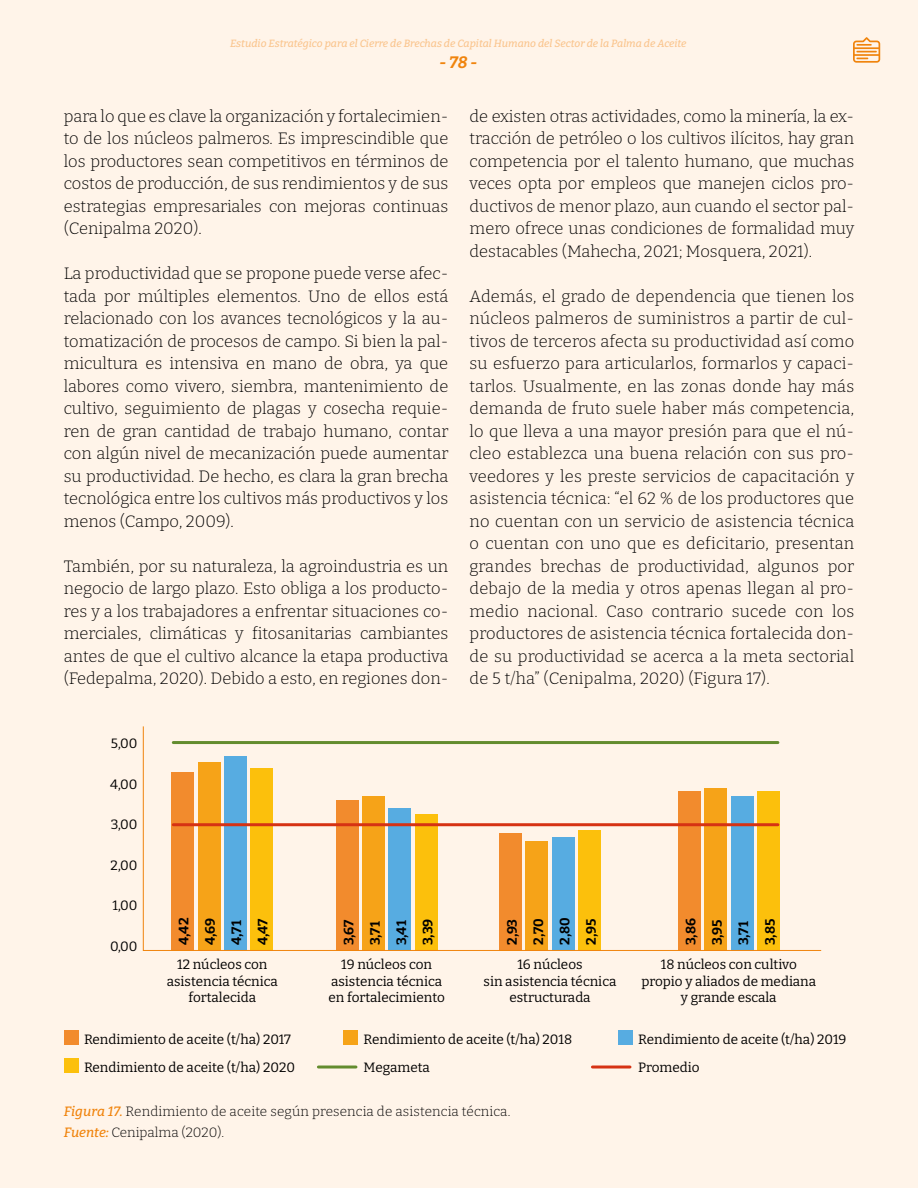
<style>
.page{position:relative;width:918px;height:1188px;background:#fff4e9}
.page>*{position:absolute;margin:0;border:0;box-sizing:border-box;transform-origin:0 0}
.t1{font:300 16.5px/22.5px "Bitter";color:#000;text-align:justify}
.t2{font:italic 700 16.5px "Bitter";color:#f0840d}
.t3{font:13.5px/16.5px "Bitter";color:#000;text-align:center}
.t4{font:300 13.5px/21px "Bitter";letter-spacing:.01em;color:#000}
.t5{font:700 13.5px/26.4px "Bitter";color:#000}
.t6{font:italic 500 10.5px "Bitter";color:#fac58e}
.s1{font-weight:500;font-style:italic;color:#f0840d}
</style>
<div class="page">
<svg style="left:853px;top:37px;width:27px;height:26px"></svg>
<svg style="left:143px;top:726px;width:679px;height:225px"></svg>
<div style="left:64px;top:1058px;width:15px;height:15px;background:#fcc00c"></div>
<div style="left:64px;top:1030px;width:15px;height:15px;background:#f28b2d"></div>
<div style="left:343px;top:1030px;width:14px;height:15px;background:#f6a318"></div>
<div style="left:618px;top:1030px;width:14px;height:15px;background:#57ace1"></div>
<hr style="left:592px;top:1066px;width:38px;height:3px;background:#d63213">
<hr style="left:173px;top:823px;width:605px;height:3px;background:#d63213">
<hr style="left:173px;top:741px;width:605px;height:3px;background:#638c2e">
<hr style="left:318px;top:1066px;width:38px;height:3px;background:#638c2e">
<p class="t6" style="left:230px;top:37px;width:458px">Estudio Estratégico para el Cierre de Brechas de Capital Humano del Sector de la Palma de Aceite</p>
<p class="t2" style="left:440px;top:52px;width:39px">- 78 -</p>
<p class="t1" style="left:64px;top:104px;width:386px">para lo que es clave la organización y fortalecimien&shy;to de los núcleos palmeros. Es imprescindible que los productores sean competitivos en términos de costos de producción, de sus rendimientos y de sus estrategias empresariales con mejoras continuas (Cenipalma 2020).</p>
<p class="t1" style="left:64px;top:262px;width:386px">La productividad que se propone puede verse afec&shy;tada por múltiples elementos. Uno de ellos está relacionado con los avances tecnológicos y la au&shy;tomatización de procesos de campo. Si bien la pal&shy;micultura es intensiva en mano de obra, ya que labores como vivero, siembra, mantenimiento de cultivo, seguimiento de plagas y cosecha requie&shy;ren de gran cantidad de trabajo humano, contar con algún nivel de mecanización puede aumentar su productividad. De hecho, es clara la gran brecha tecnológica entre los cultivos más productivos y los menos (Campo, 2009).</p>
<p class="t1" style="left:64px;top:554px;width:386px">También, por su naturaleza, la agroindustria es un negocio de largo plazo. Esto obliga a los producto&shy;res y a los trabajadores a enfrentar situaciones co&shy;merciales, climáticas y fitosanitarias cambiantes antes de que el cultivo alcance la etapa productiva (Fedepalma, 2020). Debido a esto, en regiones don-</p>
<p class="t1" style="left:470px;top:104px;width:386px">de existen otras actividades, como la minería, la ex&shy;tracción de petróleo o los cultivos ilícitos, hay gran competencia por el talento humano, que muchas veces opta por empleos que manejen ciclos pro&shy;ductivos de menor plazo, aun cuando el sector pal&shy;mero ofrece unas condiciones de formalidad muy destacables (Mahecha, 2021; Mosquera, 2021).</p>
<p class="t1" style="left:470px;top:284px;width:386px">Además, el grado de dependencia que tienen los núcleos palmeros de suministros a partir de cul&shy;tivos de terceros afecta su productividad así como su esfuerzo para articularlos, formarlos y capaci&shy;tarlos. Usualmente, en las zonas donde hay más demanda de fruto suele haber más competencia, lo que lleva a una mayor presión para que el nú&shy;cleo establezca una buena relación con sus pro&shy;veedores y les preste servicios de capacitación y asistencia técnica: “el 62 % de los productores que no cuentan con un servicio de asistencia técnica o cuentan con uno que es deficitario, presentan grandes brechas de productividad, algunos por debajo de la media y otros apenas llegan al pro&shy;medio nacional. Caso contrario sucede con los productores de asistencia técnica fortalecida don&shy;de su productividad se acerca a la meta sectorial de 5 t/ha” (Cenipalma, 2020) (Figura 17).</p>
<p class="t3" style="left:111px;top:735px;width:28px">5,00</p>
<p class="t3" style="left:110px;top:776px;width:29px">4,00</p>
<p class="t3" style="left:111px;top:816px;width:28px">3,00</p>
<p class="t3" style="left:111px;top:857px;width:29px">2,00</p>
<p class="t3" style="left:112px;top:897px;width:27px">1,00</p>
<p class="t3" style="left:110px;top:938px;width:29px">0,00</p>
<p class="t5" style="left:170px;top:945px;width:29px;rotate:-90deg">4,42<br>4,69<br>4,71<br>4,47</p>
<p class="t5" style="left:335px;top:945px;width:28px;rotate:-90deg">3,67<br>3,71<br>3,41<br>3,39</p>
<p class="t5" style="left:499px;top:945px;width:29px;text-align:justify;rotate:-90deg">2,93<br>2,70<br>2,80<br>2,95</p>
<p class="t5" style="left:677px;top:945px;width:28px;rotate:-90deg">3,86<br>3,95<br>3,71<br>3,85</p>
<p class="t3" style="left:167px;top:956px;width:113px">12 núcleos con asistencia técnica fortalecida</p>
<p class="t3" style="left:328px;top:956px;width:118px">19 núcleos con asistencia técnica en fortalecimiento</p>
<p class="t3" style="left:641px;top:956px;width:176px">18 núcleos con cultivo propio y aliados de mediana y grande escala</p>
<p class="t3" style="left:484px;top:956px;width:134px">16 núcleos<br>sin asistencia técnica estructurada</p>
<p class="t3" style="left:84px;top:1031px;width:209px">Rendimiento de aceite (t/ha) 2017</p>
<p class="t3" style="left:364px;top:1031px;width:210px">Rendimiento de aceite (t/ha) 2018</p>
<p class="t3" style="left:638px;top:1031px;width:210px">Rendimiento de aceite (t/ha) 2019</p>
<p class="t3" style="left:84px;top:1059px;width:212px">Rendimiento de aceite (t/ha) 2020</p>
<p class="t3" style="left:364px;top:1059px;width:68px">Megameta</p>
<p class="t3" style="left:638px;top:1059px;width:63px">Promedio</p>
<p class="t4" style="left:64px;top:1100px;width:448px"><span class="s1">Figura 17.</span> Rendimiento de aceite según presencia de asistencia técnica.<br><span class="s1">Fuente:</span> Cenipalma (2020).</p>
</div>
